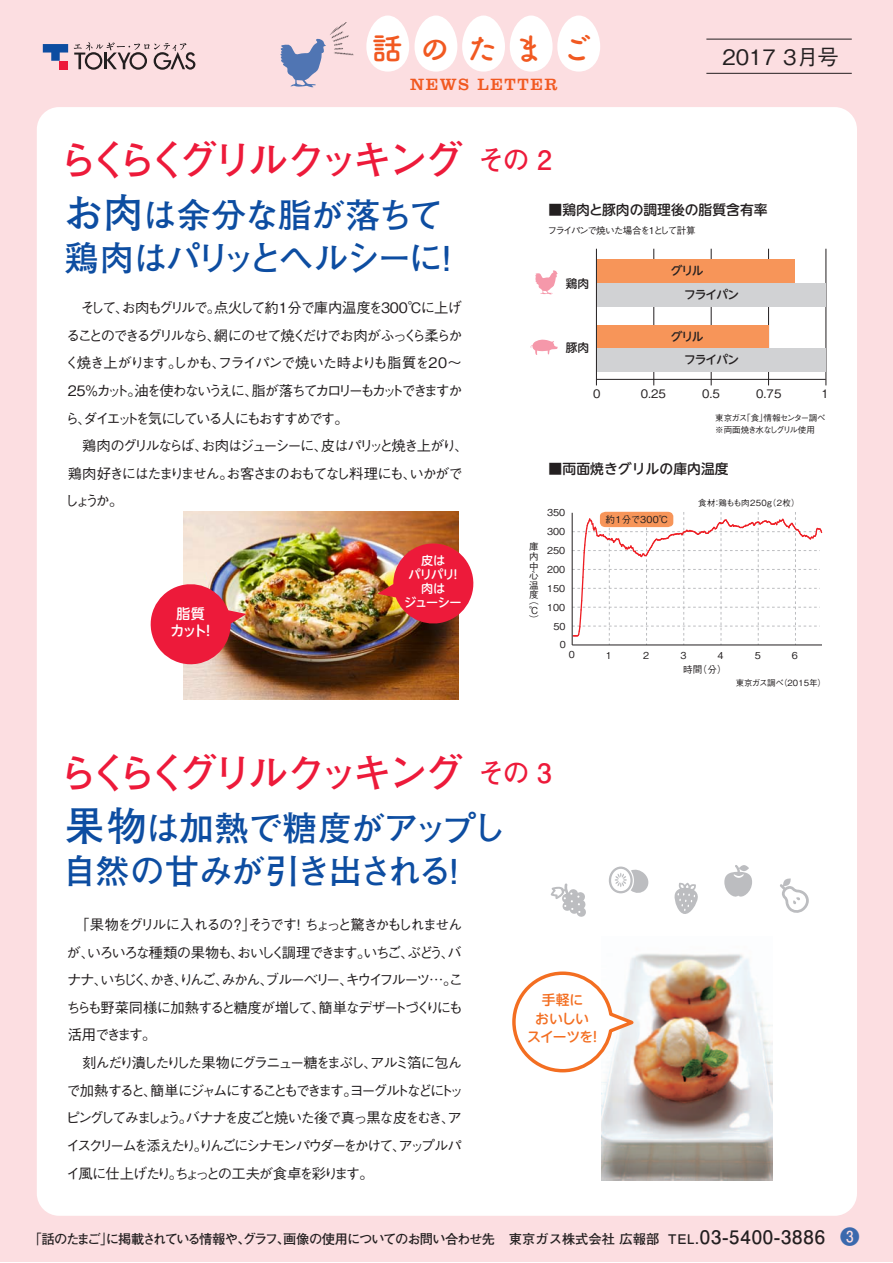
<style>
.page{position:relative;width:893px;height:1263px;background:#fff}
.page>*{position:absolute;margin:0;border:0;box-sizing:border-box;transform-origin:0 0}
.t1{font:700 39.9px "Futo Go B101 Pro";letter-spacing:-.155em;color:#ed1a3a}
.t2{font:700 34.35px/42.5px "Futo Go B101 Pro";letter-spacing:-.04em;color:#0d4da1}
.t3{font:31.05px "Tsuku B Rd Gothic Std B";letter-spacing:.52em;color:#f15921}
.t4{font:500 21.3px "Gothic BBB Pro";color:#231f20}
.t5{font:16.95px "Clarendon";letter-spacing:.1em;color:#f15921}
.t6{font:500 14.4px/27.6px "Gothic BBB Pro";letter-spacing:-.145em;color:#231f20}
.t7{font:500 14.1px/16.8px "UD Shin M Go Pro";color:#fff;text-align:center}
.t8{font:500 13.8px "UD Shin M Go Pro";color:#231f20}
.t9{font:500 13.8px/18.1px "UD Shin M Go Pro";letter-spacing:-.035em;color:#f36e21;text-align:center}
.t10{font:700 13.35px "Futo Go B101 Pro";letter-spacing:-.055em;color:#231f20}
.t11{font:500 12.15px/14.1px "UD Shin M Go Pro";letter-spacing:-.07em;color:#fff;text-align:center}
.t12{font:500 11.7px "UD Shin M Go Pro";letter-spacing:-.085em;color:#231f20}
.t13{font:500 11.7px "Gothic BBB Pro";color:#231f20}
.t14{font:500 9.6px/9.6px "Gothic BBB Pro";color:#231f20;text-align:justify}
.t15{font:500 9.6px "Gothic BBB Pro";letter-spacing:-.135em;color:#231f20}
.t16{font:500 9.6px "Gothic BBB Pro";letter-spacing:.03em;color:#231f20}
.t17{font:500 8.55px/11.9px "Gothic BBB Pro";letter-spacing:-.09em;color:#231f20}
.t18{font:500 8.55px "Gothic BBB Pro";letter-spacing:.04em;color:#231f20}
.t19{font:500 8.55px "Gothic BBB Pro";color:#231f20}
.s1{font-size:26.55px}
.s2{font-size:40.35px}
.s3{font-size:14.85px}
.s4{font-size:18.6px}
.s5{font-size:19.5px;color:rgb(13 77 161/.9)}
</style>
<div class="page">
<div style="left:0;top:0;width:893px;height:1262px;background:#fcdee1"></div>
<hr style="left:706px;top:39px;width:146px;height:1px;background:#231f20">
<hr style="left:706px;top:73px;width:146px;height:1px;background:#231f20">
<svg style="left:374px;top:16px;width:226px;height:56px"></svg>
<svg style="left:74px;top:42px;width:122px;height:28px"></svg>
<svg style="left:43px;top:44px;width:25px;height:17px"></svg>
<div style="left:60px;top:61px;width:8px;height:8px;background:#ed1a3a"></div>
<div style="left:37px;top:107px;width:820px;height:1109px;background:#fff;border-radius:22px"></div>
<svg style="left:280px;top:44px;width:36px;height:43px"></svg>
<img style="left:310px;top:22px;width:64px;height:61px">
<img style="left:183px;top:512px;width:275px;height:188px">
<img style="left:150px;top:581px;width:97px;height:86px">
<img style="left:377px;top:540px;width:97px;height:86px">
<img style="left:601px;top:954px;width:172px;height:226px">
<svg style="left:512px;top:970px;width:129px;height:104px"></svg>
<hr style="left:653px;top:249px;width:1px;height:136px;background:#231f20">
<hr style="left:711px;top:249px;width:1px;height:136px;background:#231f20">
<hr style="left:768px;top:249px;width:1px;height:136px;background:#231f20">
<hr style="left:826px;top:249px;width:1px;height:136px;background:#231f20">
<div style="left:597px;top:325px;width:171px;height:23px;background:#f79559"></div>
<div style="left:597px;top:348px;width:229px;height:24px;background:#d1d2d4"></div>
<div style="left:597px;top:259px;width:197px;height:24px;background:#f79559"></div>
<div style="left:597px;top:283px;width:229px;height:24px;background:#d1d2d4"></div>
<hr style="left:596px;top:379px;width:230px;height:1px;background:#231f20">
<hr style="left:596px;top:249px;width:1px;height:136px;background:#231f20">
<svg style="left:530px;top:339px;width:28px;height:16px"></svg>
<svg style="left:535px;top:270px;width:23px;height:24px"></svg>
<svg style="left:572px;top:512px;width:251px;height:133px"></svg>
<hr style="left:572px;top:645px;width:250px;height:1px;background:#231f20">
<svg style="left:724px;top:865px;width:28px;height:32px"></svg>
<svg style="left:551px;top:883px;width:35px;height:34px"></svg>
<svg style="left:609px;top:866px;width:40px;height:28px"></svg>
<svg style="left:780px;top:878px;width:29px;height:35px"></svg>
<svg style="left:674px;top:882px;width:24px;height:32px"></svg>
<h3 class="t3" style="left:372px;top:24px;width:222px">話のたまご</h3>
<p class="t5" style="left:410px;top:74px;width:149px">NEWS LETTER</p>
<h3 class="t4" style="left:722px;top:40px;width:118px">2017 3月号</h3>
<h1 class="t1" style="left:59px;top:128px;width:494px">らくらくグリルクッキング<span class="s1">その 2</span></h1>
<h2 class="t2" style="left:63px;top:190px;width:402px"><span class="s2">お肉</span>は余分な脂が落ちて鶏肉はパリッとヘルシーに！</h2>
<p class="t6" style="left:65px;top:292px;width:406px">　そして、お肉もグリルで。点火して約1分で庫内温度を300℃に上げることのできるグリルなら、網にのせて焼くだけでお肉がふっくら柔らかく焼き上がります。しかも、フライパンで焼いた時よりも脂質を20～25％カット。油を使わないうえに、脂が落ちてカロリーもカットできますから、ダイエットを気にしている人にもおすすめです。<br>　鶏肉のグリルならば、お肉はジューシーに、皮はパリッと焼き上がり、鶏肉好きにはたまりません。お客さまのおもてなし料理にも、いかがでしょうか。</p>
<p class="t8" style="left:549px;top:198px;width:221px">■鶏肉と豚肉の調理後の脂質含有率</p>
<p class="t15" style="left:547px;top:223px;width:150px">フライパンで焼いた場合を1として計算</p>
<p class="t12" style="left:671px;top:261px;width:34px">グリル</p>
<p class="t12" style="left:566px;top:274px;width:25px">鶏肉</p>
<p class="t12" style="left:684px;top:285px;width:57px">フライパン</p>
<p class="t12" style="left:671px;top:327px;width:34px">グリル</p>
<p class="t12" style="left:566px;top:338px;width:25px">豚肉</p>
<p class="t12" style="left:684px;top:350px;width:57px">フライパン</p>
<p class="t13" style="left:593px;top:384px;width:9px">0</p>
<p class="t13" style="left:641px;top:384px;width:27px">0.25</p>
<p class="t13" style="left:702px;top:384px;width:19px">0.5</p>
<p class="t17" style="left:715px;top:411px;width:112px">東京ガス「食」情報センター調べ※両面焼き水なしグリル使用</p>
<p class="t13" style="left:756px;top:384px;width:27px">0.75</p>
<p class="t13" style="left:822px;top:384px;width:9px">1</p>
<p class="t8" style="left:549px;top:458px;width:182px">■両面焼きグリルの庫内温度</p>
<p class="t18" style="left:698px;top:496px;width:103px">食材：鶏もも肉250g（2枚）</p>
<p class="t14" style="left:547px;top:507px;width:20px">350</p>
<p class="t16" style="left:606px;top:511px;width:64px">約1分で300℃</p>
<p class="t7" style="left:170px;top:605px;width:46px">脂質カット！</p>
<p class="t11" style="left:404px;top:553px;width:59px">皮は<br>パリパリ！肉は<br>ジューシー</p>
<p class="t14" style="left:529px;top:541px;width:11px">庫内中心温度</p>
<p class="t14" style="left:529px;top:594px;width:11px">（℃）</p>
<p class="t14" style="left:547px;top:525px;width:20px">300</p>
<p class="t14" style="left:547px;top:544px;width:20px">250</p>
<p class="t14" style="left:547px;top:563px;width:20px">200</p>
<p class="t14" style="left:547px;top:582px;width:20px">150</p>
<p class="t14" style="left:547px;top:601px;width:20px">100</p>
<p class="t14" style="left:553px;top:620px;width:14px">50</p>
<p class="t14" style="left:560px;top:639px;width:8px">0</p>
<p class="t14" style="left:569px;top:648px;width:8px">0</p>
<p class="t14" style="left:606px;top:650px;width:8px">1</p>
<p class="t14" style="left:643px;top:650px;width:8px">2</p>
<p class="t14" style="left:680px;top:650px;width:8px">3</p>
<p class="t14" style="left:717px;top:650px;width:8px">4</p>
<p class="t14" style="left:755px;top:650px;width:8px">5</p>
<p class="t14" style="left:792px;top:650px;width:8px">6</p>
<p class="t14" style="left:683px;top:664px;width:45px">時間（分）</p>
<p class="t19" style="left:736px;top:675px;width:92px">東京ガス調べ（2015年）</p>
<h1 class="t1" style="left:59px;top:741px;width:494px">らくらくグリルクッキング<span class="s1">その 3</span></h1>
<h2 class="t2" style="left:62px;top:803px;width:446px"><span class="s2">果物</span>は加熱で糖度がアップし自然の甘みが引き出される！</h2>
<p class="t6" style="left:66px;top:909px;width:400px">　「果物をグリルに入れるの？」そうです！ ちょっと驚きかもしれませんが、いろいろな種類の果物も、おいしく調理できます。いちご、ぶどう、バナナ、いちじく、かき、りんご、みかん、ブルーベリー、キウイフルーツ… 。こちらも野菜同様に加熱すると糖度が増して、簡単なデザートづくりにも活用できます。<br>　刻んだり潰したりした果物にグラニュー糖をまぶし、アルミ箔に包んで加熱すると、簡単にジャムにすることもできます。ヨーグルトなどにトッピングしてみましょう。バナナを皮ごと焼いた後で真っ黒な皮をむき、アイスクリームを添えたり。りんごにシナモンパウダーをかけて、アップルパイ風に仕上げたり。ちょっとの工夫が食卓を彩ります。</p>
<p class="t9" style="left:527px;top:990px;width:76px">手軽に<br>おいしい<br>スイーツを！</p>
<p class="t10" style="left:28px;top:1228px;width:833px">「話のたまご」に掲載されている情報や、グラフ、画像の使用についてのお問い合わせ先 東京ガス株式会社 広報部 TEL<span class="s3">.</span><span class="s4">03-5400-3886</span> <span class="s5">❸</span></p>
</div>
